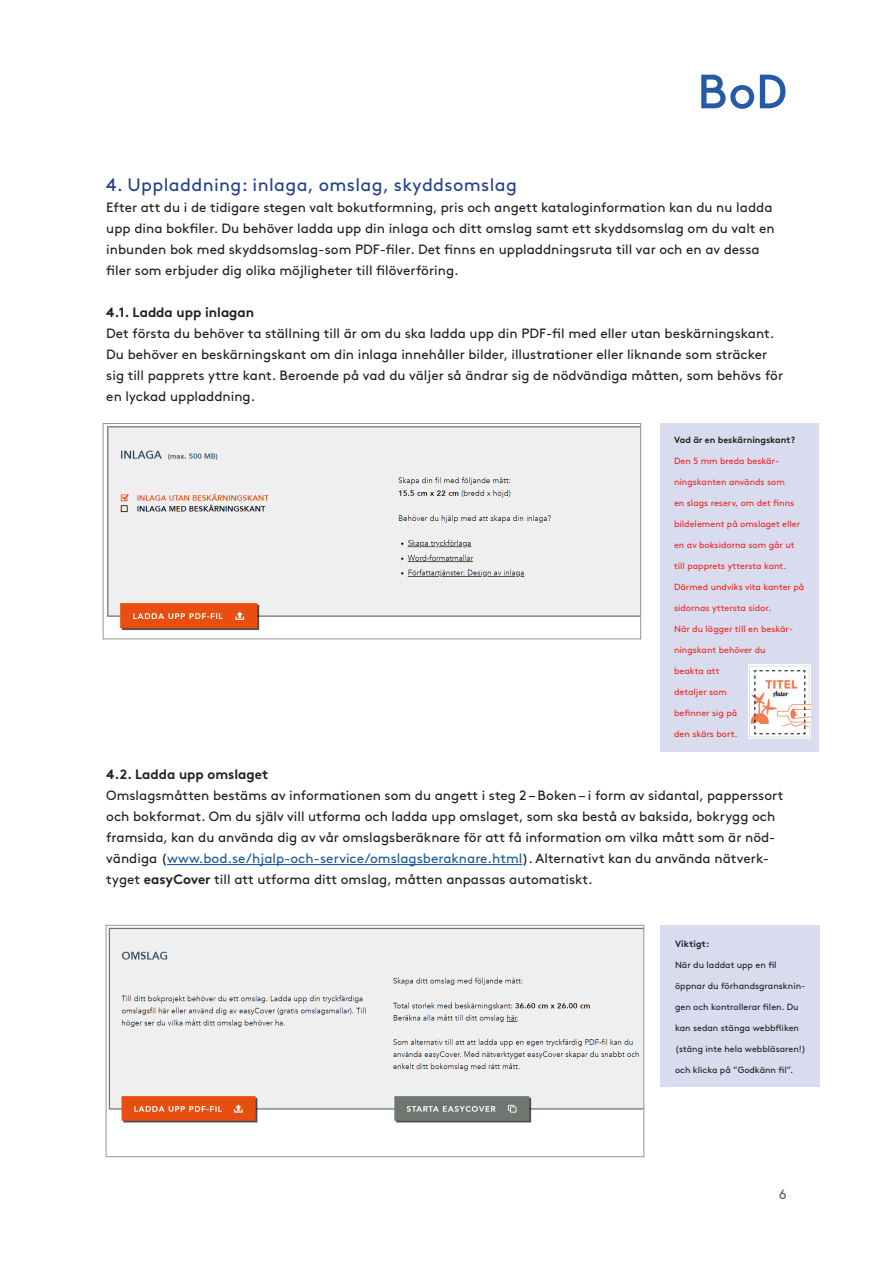
<style>
.page{position:relative;width:893px;height:1263px;background:#fff}
.page>*{position:absolute;margin:0;border:0;box-sizing:border-box;transform-origin:0 0}
.Zwischenüberschrift{font:18px "Brown Pro";letter-spacing:.02em;color:#253f8e}
.t1{font:13.5px/21px "Brown Pro";color:#231f20}
.t2{font:700 13.5px "Brown Pro";color:#231f20}
.t3{font:13.5px "Brown Pro";color:#636366}
.t4{font:9px "Brown Pro";color:#ee2725}
.t5{font:9px "Brown Pro";color:#231f20}
.t6{font:700 9px "Brown Pro";color:#231f20}
.s1{color:#175d9e}
.s2{font-weight:700}
</style>
<div class="page">
<svg style="left:701px;top:75px;width:84px;height:34px"></svg>
<img style="left:107px;top:426px;width:532px;height:205px">
<div style="left:103px;top:423px;width:538px;height:216px;border:1px solid #939598"></div>
<div style="left:660px;top:423px;width:159px;height:329px;background:#d9dcee"></div>
<img style="left:748px;top:664px;width:62px;height:75px">
<hr style="left:167px;top:864px;width:355px;height:1px;background:#175d9e">
<img style="left:108px;top:927px;width:534px;height:196px">
<div style="left:106px;top:925px;width:538px;height:232px;border:1px solid #939598"></div>
<div style="left:660px;top:924px;width:160px;height:162px;background:#d9dcee"></div>
<p class="Zwischenüberschrift" style="left:106px;top:171px;width:412px">4. Uppladdning: inlaga, omslag, skyddsomslag</p>
<p class="t1" style="left:106px;top:196px;width:670px">Efter att du i de tidigare stegen valt bokutformning, pris och angett kataloginformation kan du nu ladda upp dina bokfiler. Du behöver ladda upp din inlaga och ditt omslag samt ett skyddsomslag om du valt en inbunden bok med skyddsomslag-som PDF-filer. Det finns en uppladdningsruta till var och en av dessa filer som erbjuder dig olika möjligheter till filöverföring.</p>
<p class="t2" style="left:106px;top:301px;width:149px">4.1. Ladda upp inlagan</p>
<p class="t1" style="left:106px;top:322px;width:678px">Det första du behöver ta ställning till är om du ska ladda upp din PDF-fil med eller utan beskärningskant.<br>Du behöver en beskärningskant om din inlaga innehåller bilder, illustrationer eller liknande som sträcker sig till papprets yttre kant. Beroende på vad du väljer så ändrar sig de nödvändiga måtten, som behövs för en lyckad uppladdning.</p>
<p class="t6" style="left:674px;top:433px;width:123px">Vad är en beskärningskant?</p>
<p class="t4" style="left:674px;top:454px;width:107px">Den 5 mm breda beskär-</p>
<p class="t4" style="left:674px;top:475px;width:112px">ningskanten används som</p>
<p class="t4" style="left:674px;top:496px;width:122px">en slags reserv, om det finns</p>
<p class="t4" style="left:674px;top:517px;width:128px">bildelement på omslaget eller</p>
<p class="t4" style="left:674px;top:538px;width:122px">en av boksidorna som går ut</p>
<p class="t4" style="left:674px;top:559px;width:114px">till papprets yttersta kant.</p>
<p class="t4" style="left:674px;top:580px;width:132px">Därmed undviks vita kanter på</p>
<p class="t4" style="left:674px;top:601px;width:99px">sidornas yttersta sidor.</p>
<p class="t4" style="left:674px;top:622px;width:121px">När du lägger till en beskär-</p>
<p class="t4" style="left:674px;top:643px;width:93px">ningskant behöver du</p>
<p class="t4" style="left:674px;top:664px;width:47px">beakta att</p>
<p class="t4" style="left:674px;top:685px;width:54px">detaljer som</p>
<p class="t4" style="left:674px;top:706px;width:65px">befinner sig på</p>
<p class="t4" style="left:674px;top:727px;width:65px">den skärs bort.</p>
<p class="t2" style="left:106px;top:763px;width:164px">4.2. Ladda upp omslaget</p>
<p class="t1" style="left:106px;top:784px;width:679px">Omslagsmåtten bestäms av informationen som du angett i steg 2 – Boken – i form av sidantal, papperssort och bokformat. Om du själv vill utforma och ladda upp omslaget, som ska bestå av baksida, bokrygg och framsida, kan du använda dig av vår omslagsberäknare för att få information om vilka mått som är nöd&shy;vändiga (<span class="s1">www.bod.se/hjalp-och-service/omslagsberaknare.html</span>). Alternativt kan du använda nätverk&shy;tyget <span class="s2">easyCover</span> till att utforma ditt omslag, måtten anpassas automatiskt.</p>
<p class="t6" style="left:675px;top:937px;width:36px">Viktigt:</p>
<p class="t5" style="left:675px;top:958px;width:103px">När du laddat upp en fil</p>
<p class="t5" style="left:675px;top:979px;width:132px">öppnar du förhandsgransknin-</p>
<p class="t5" style="left:675px;top:1000px;width:125px">gen och kontrollerar filen. Du</p>
<p class="t5" style="left:675px;top:1021px;width:126px">kan sedan stänga webbfliken</p>
<p class="t5" style="left:675px;top:1042px;width:132px">(stäng inte hela webbläsaren!)</p>
<p class="t5" style="left:675px;top:1063px;width:120px">och klicka på ”Godkänn fil”.</p>
<p class="t3" style="left:779px;top:1184px;width:9px">6</p>
</div>
